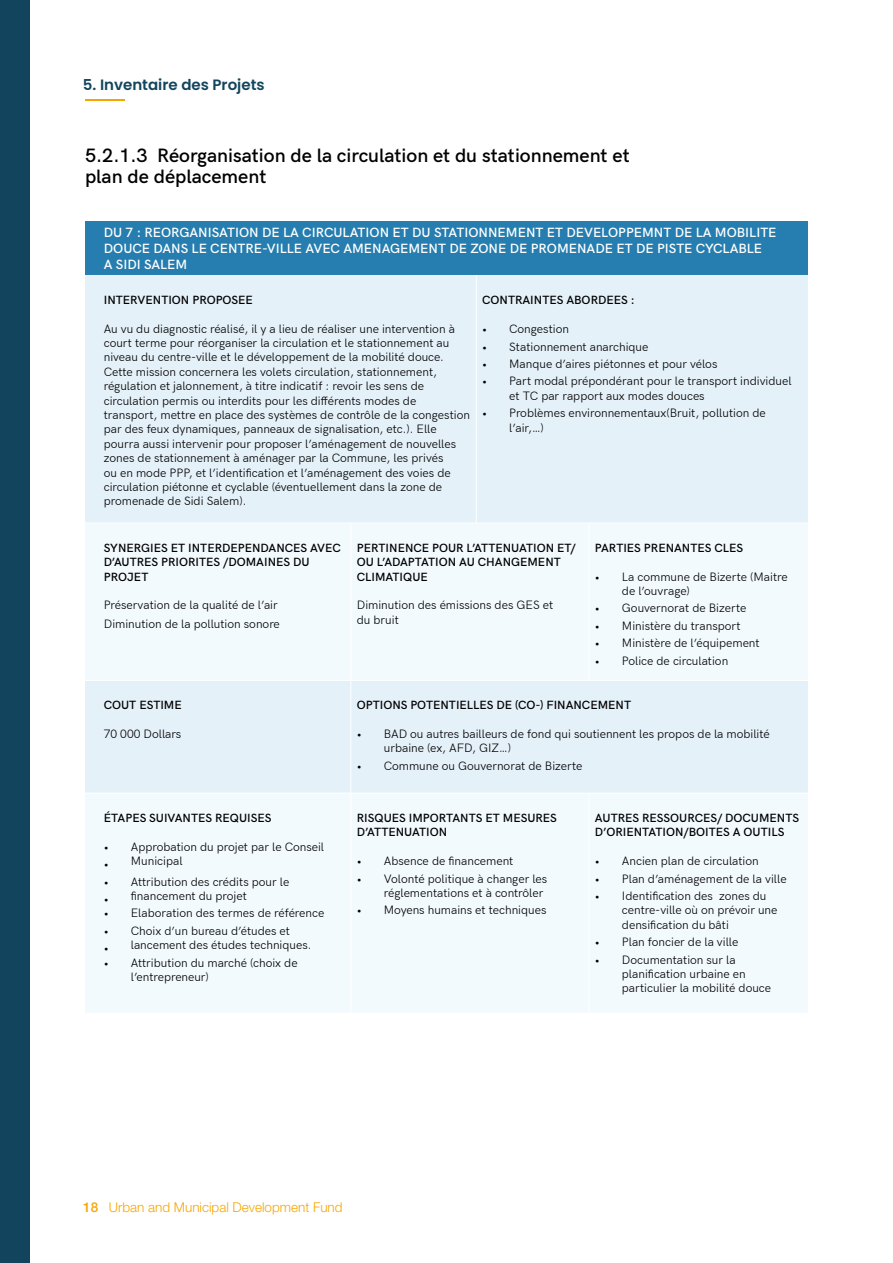
<style>
.page{position:relative;width:893px;height:1263px;background:#fff}
.page>*{position:absolute;margin:0;border:0;box-sizing:border-box;transform-origin:0 0}
.t1{font:600 19.5px/21px "HK Grotesk";color:#000}
.t2{font:600 15px "Poppins";color:#12455d}
.t3{font:600 13.5px/16.2px "HK Grotesk";color:#fff}
.t4{font:300 13.5px "Helvetica Neue LT Std";color:#f7a600}
.t5{font:12px/14.4px "HK Grotesk";color:#000}
.t6{font:600 12px/14.4px "HK Grotesk";color:#000}
.s1{font-weight:500}
</style>
<div class="page">
<div style="left:0;top:0;width:30px;height:1263px;background:#12455d"></div>
<hr style="left:85px;top:99px;width:39px;height:1px;background:#f7a600">
<div style="left:85px;top:221px;width:723px;height:54px;background:#267eb0"></div>
<div style="left:85px;top:275px;width:723px;height:248px;background:#e5f1f9"></div>
<div style="left:85px;top:524px;width:723px;height:156px;background:#f3fafe"></div>
<div style="left:85px;top:681px;width:723px;height:112px;background:#e5f1f9"></div>
<div style="left:85px;top:794px;width:723px;height:218px;background:#f3fafe"></div>
<hr style="left:476px;top:275px;width:1px;height:248px;background:#fff">
<hr style="left:351px;top:523px;width:1px;height:157px;background:#fff">
<hr style="left:589px;top:523px;width:1px;height:157px;background:#fff">
<hr style="left:351px;top:681px;width:1px;height:112px;background:#fff">
<hr style="left:351px;top:793px;width:1px;height:220px;background:#fff">
<hr style="left:589px;top:793px;width:1px;height:220px;background:#fff">
<p class="t2" style="left:83px;top:76px;width:183px">5. Inventaire des Projets</p>
<h1 class="t1" style="left:85px;top:144px;width:546px">5.2.1.3 Réorganisation de la circulation et du stationnement et plan de déplacement</h1>
<p class="t3" style="left:104px;top:223px;width:674px">DU 7 : REORGANISATION DE LA CIRCULATION ET DU STATIONNEMENT ET DEVELOPPEMNT DE LA MOBILITE<br>DOUCE DANS LE CENTRE-VILLE AVEC AMENAGEMENT DE ZONE DE PROMENADE ET DE PISTE CYCLABLE<br>A SIDI SALEM</p>
<p class="t6" style="left:104px;top:292px;width:151px">INTERVENTION PROPOSEE</p>
<p class="t5" style="left:104px;top:320px;width:368px">Au vu du diagnostic réalisé, il y a lieu de réaliser une intervention à court terme pour réorganiser la circulation et le stationnement au niveau du centre-ville et le développement de la mobilité douce.<br>Cette mission concernera les volets circulation, stationnement, régulation et jalonnement, à titre indicatif : revoir les sens de circulation permis ou interdits pour les différents modes de transport, mettre en place des systèmes de contrôle de la congestion par des feux dynamiques, panneaux de signalisation, etc.). Elle pourra aussi intervenir pour proposer l’aménagement de nouvelles zones de stationnement à aménager par la Commune, les privés<br>ou en mode PPP, et l’identification et l’aménagement des voies de circulation piétonne et cyclable (éventuellement dans la zone de promenade de Sidi Salem).</p>
<p class="t6" style="left:482px;top:292px;width:154px">CONTRAINTES ABORDEES :</p>
<p class="t5" style="left:482px;top:321px;width:88px">• Congestion</p>
<p class="t5" style="left:482px;top:338px;width:168px">• Stationnement anarchique</p>
<p class="t5" style="left:482px;top:356px;width:237px">• Manque d’aires piétonnes et pour vélos</p>
<p class="t5" style="left:509px;top:373px;width:284px;text-indent:-27px">• Part modal prépondérant pour le transport individuel et TC par rapport aux modes douces</p>
<p class="t5" style="left:509px;top:405px;width:258px;text-indent:-27px">• Problèmes environnementaux(Bruit, pollution de l’air,…)</p>
<p class="t6" style="left:104px;top:540px;width:239px">SYNERGIES ET INTERDEPENDANCES AVEC<br>D’AUTRES PRIORITES /DOMAINES DU<br>PROJET</p>
<p class="t5" style="left:104px;top:595px;width:178px;line-height:18.9px">Préservation de la qualité de l’air<br>Diminution de la pollution sonore</p>
<p class="t6" style="left:104px;top:697px;width:79px">COUT ESTIME</p>
<p class="t5" style="left:104px;top:726px;width:79px">70 000 Dollars</p>
<p class="t6" style="left:104px;top:810px;width:169px">ÉTAPES SUIVANTES REQUISES</p>
<p class="t5" style="left:131px;top:838px;width:195px;text-indent:-27px">• Approbation du projet par le Conseil<br>Municipal</p>
<p class="t5" style="left:104px;top:856px;width:6px">•</p>
<p class="t5" style="left:131px;top:873px;width:160px;text-indent:-27px">• Attribution des crédits pour le financement du projet</p>
<p class="t5" style="left:104px;top:891px;width:6px">•</p>
<p class="t5" style="left:104px;top:905px;width:222px">• Elaboration des termes de référence</p>
<p class="t5" style="left:131px;top:922px;width:182px;text-indent:-27px">• Choix d’un bureau d’études et lancement des études techniques.</p>
<p class="t5" style="left:104px;top:940px;width:6px">•</p>
<p class="t5" style="left:131px;top:954px;width:168px;text-indent:-27px">• Attribution du marché (choix de l’entrepreneur)</p>
<p class="t6" style="left:357px;top:540px;width:221px">PERTINENCE POUR L’ATTENUATION ET/<br>OU L’ADAPTATION AU CHANGEMENT<br>CLIMATIQUE</p>
<p class="t5" style="left:357px;top:597px;width:198px">Diminution des émissions des GES et du bruit</p>
<p class="t6" style="left:595px;top:540px;width:150px">PARTIES PRENANTES CLES</p>
<p class="t5" style="left:622px;top:568px;width:167px;text-indent:-27px">• La commune de Bizerte (Maitre de l’ouvrage)</p>
<p class="t5" style="left:595px;top:600px;width:153px">• Gouvernorat de Bizerte</p>
<p class="t5" style="left:595px;top:618px;width:147px">• Ministère du transport</p>
<p class="t5" style="left:595px;top:635px;width:166px">• Ministère de l’équipement</p>
<p class="t5" style="left:595px;top:652px;width:135px">• Police de circulation</p>
<p class="t6" style="left:357px;top:697px;width:276px">OPTIONS POTENTIELLES DE (CO-) FINANCEMENT</p>
<p class="t5" style="left:384px;top:726px;width:387px;text-indent:-27px">• BAD ou autres bailleurs de fond qui soutiennent les propos de la mobilité urbaine (ex, AFD, GIZ…)</p>
<p class="t5" style="left:357px;top:757px;width:227px">• Commune ou Gouvernorat de Bizerte</p>
<p class="t6" style="left:357px;top:810px;width:202px">RISQUES IMPORTANTS ET MESURES<br>D’ATTENUATION</p>
<p class="t5" style="left:357px;top:853px;width:158px">• Absence de financement</p>
<p class="t5" style="left:384px;top:870px;width:165px;text-indent:-27px">• Volonté politique à changer les réglementations et à contrôler</p>
<p class="t5" style="left:357px;top:902px;width:191px">• Moyens humains et techniques</p>
<p class="t6" style="left:595px;top:810px;width:206px">AUTRES RESSOURCES/ DOCUMENTS<br>D’ORIENTATION/BOITES A OUTILS</p>
<p class="t5" style="left:595px;top:853px;width:165px">• Ancien plan de circulation</p>
<p class="t5" style="left:595px;top:870px;width:193px">• Plan d’aménagement de la ville</p>
<p class="t5" style="left:622px;top:888px;width:157px;text-indent:-27px">• Identification des zones du centre-ville où on prévoir une densification du bâti</p>
<p class="t5" style="left:595px;top:934px;width:145px">• Plan foncier de la ville</p>
<p class="t5" style="left:622px;top:951px;width:151px;text-indent:-27px">• Documentation sur la planification urbaine en particulier la mobilité douce</p>
<p class="t4" style="left:83px;top:1198px;width:261px"><span class="s1">18</span> Urban and Municipal Development Fund</p>
</div>
